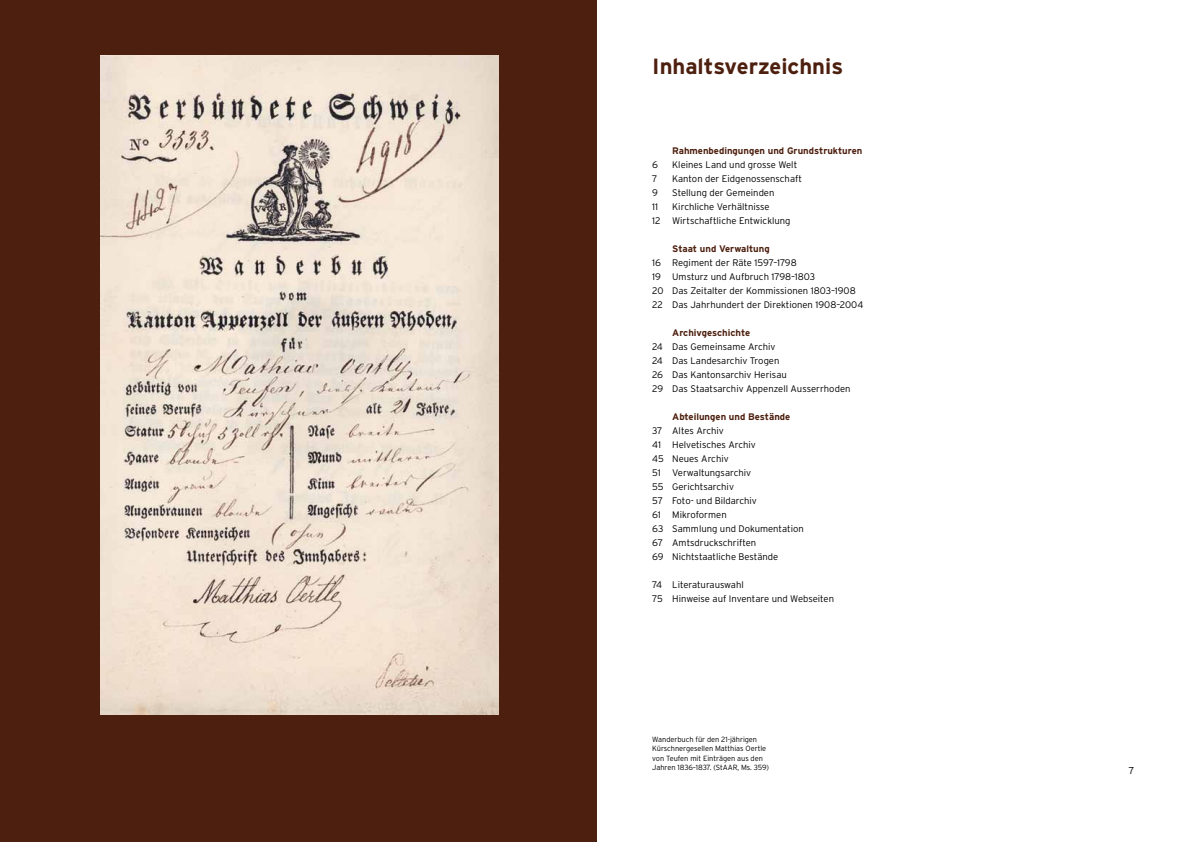
<style>
.page{position:relative;width:1191px;height:842px;background:#fff}
.page>*{position:absolute;margin:0;border:0;box-sizing:border-box;transform-origin:0 0}
.t1{font:700 22px "Interstate";color:#4d1f0e}
.t2{font:300 10px "Interstate";color:#000}
.t3{font:300 9.5px/14px "Interstate";color:#000}
.t4{font:700 9.5px "Interstate";color:#4d1f0e}
.t5{font:300 7.5px/9.5px "Interstate";letter-spacing:-.005em;color:#000}
</style>
<div class="page">
<div style="left:0;top:0;width:596px;height:842px;background:#4d1f0e"></div>
<img style="left:101px;top:56px;width:398px;height:658px">
<h1 class="t1" style="left:652px;top:54px;width:192px">Inhaltsverzeichnis</h1>
<p class="t4" style="left:672px;top:145px;width:192px">Rahmenbedingungen und Grundstrukturen</p>
<p class="t3" style="left:652px;top:158px;width:7px">6</p>
<p class="t3" style="left:672px;top:158px;width:126px">Kleines Land und grosse Welt</p>
<p class="t3" style="left:652px;top:172px;width:7px">7</p>
<p class="t3" style="left:672px;top:172px;width:131px">Kanton der Eidgenossenschaft</p>
<p class="t3" style="left:652px;top:186px;width:7px">9</p>
<p class="t3" style="left:672px;top:186px;width:104px">Stellung der Gemeinden</p>
<p class="t3" style="left:652px;top:200px;width:7px">11</p>
<p class="t3" style="left:652px;top:200px;width:140px;text-align:center">Kirchliche Verhältnisse<br>12 Wirtschaftliche Entwicklung</p>
<p class="t4" style="left:672px;top:243px;width:99px">Staat und Verwaltung</p>
<p class="t3" style="left:652px;top:256px;width:213px">16 Regiment der Räte 1597–1798<br>19 Umsturz und Aufbruch 1798–1803<br>20 Das Zeitalter der Kommissionen 1803–1908<br>22 Das Jahrhundert der Direktionen 1908–2004</p>
<p class="t4" style="left:672px;top:327px;width:79px">Archivgeschichte</p>
<p class="t3" style="left:652px;top:340px;width:200px">24 Das Gemeinsame Archiv<br>24 Das Landesarchiv Trogen<br>26 Das Kantonsarchiv Herisau<br>29 Das Staatsarchiv Appenzell Ausserrhoden</p>
<p class="t4" style="left:672px;top:411px;width:120px">Abteilungen und Bestände</p>
<p class="t3" style="left:652px;top:424px;width:153px">37 Altes Archiv<br>41 Helvetisches Archiv<br>45 Neues Archiv<br>51 Verwaltungsarchiv<br>55 Gerichtsarchiv<br>57 Foto- und Bildarchiv<br>61 Mikroformen<br>63 Sammlung und Dokumentation<br>67 Amtsdruckschriften<br>69 Nichtstaatliche Bestände</p>
<p class="t3" style="left:652px;top:578px;width:183px">74 Literaturauswahl<br>75 Hinweise auf Inventare und Webseiten</p>
<p class="t5" style="left:652px;top:734px;width:118px">Wanderbuch für den 21-jährigen Kürschnergesellen Matthias Oertle von Teufen mit Einträgen aus den Jahren 1836–1837. (StAAR, Ms. 359)</p>
<p class="t2" style="left:1128px;top:765px;width:7px">7</p>
</div>
